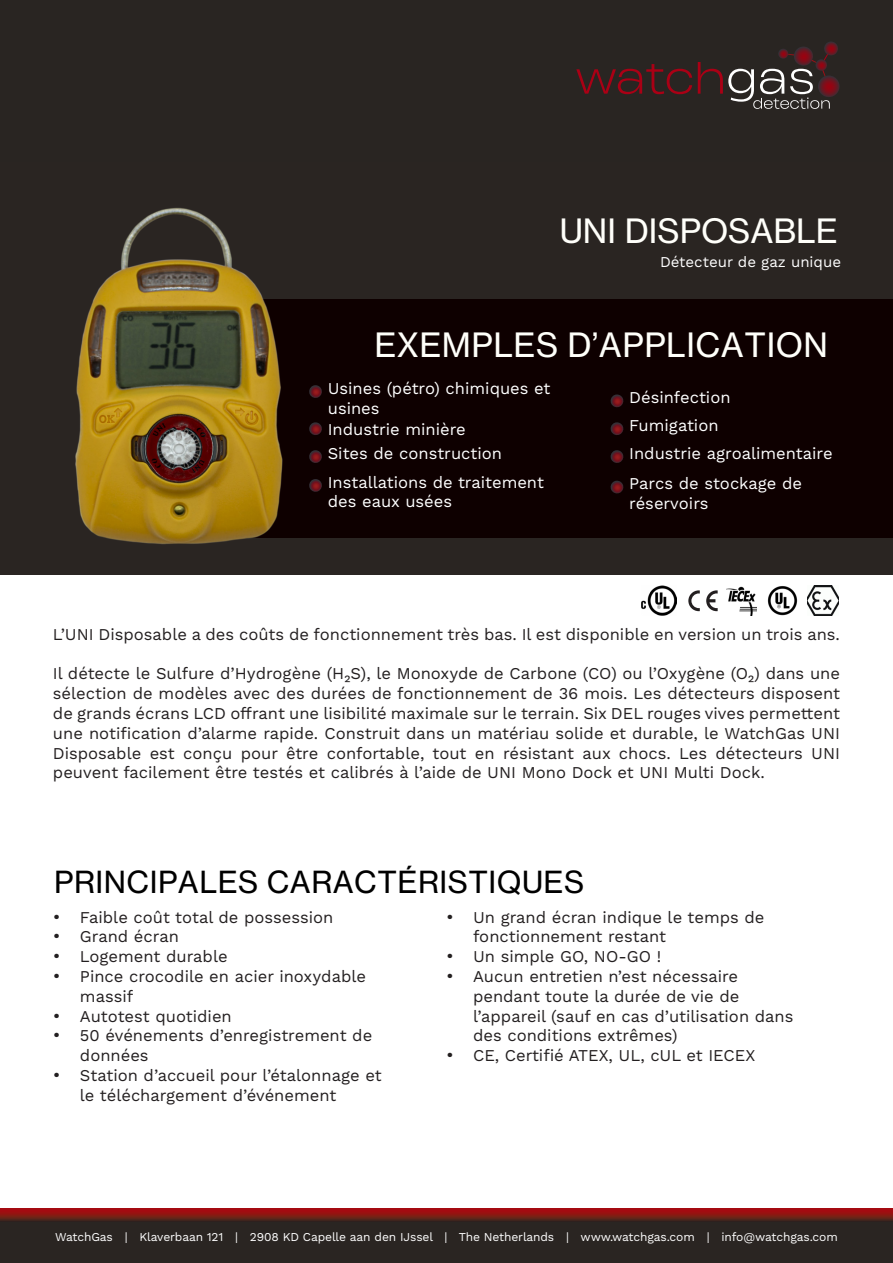
<style>
.page{position:relative;width:893px;height:1263px;background:#fff}
.page>*{position:absolute;margin:0;border:0;box-sizing:border-box;transform-origin:0 0}
.t1{font:33px "N Haas Grotesk TX Pro 55 Rg";letter-spacing:.015em;color:#fffffa}
.t2{font:30px "N Haas Grotesk TX Pro 55 Rg";letter-spacing:.015em;color:#000}
.t3{font:16.5px/19.8px "Work Sans";color:#231f20}
.t4{font:16.5px/19.8px "Work Sans";color:#fff}
.t5{font:15px "Work Sans";color:#fff}
.t6{font:12px "Work Sans";letter-spacing:-.01em;color:#fff}
.s1{font-size:18px}
</style>
<div class="page">
<div style="left:0;top:1209px;width:893px;height:54px;background:#2a2522"></div>
<svg style="left:0;top:1209px;width:892px;height:12px;background:#7f1814"></svg>
<svg style="left:892px;top:1209px;width:1px;height:12px"></svg>
<div style="left:0;top:0;width:892px;height:162px;background:#292522"></div>
<svg style="left:576px;top:64px;width:116px;height:30px;background:#461c1e"></svg>
<svg style="left:698px;top:42px;width:143px;height:67px;background:#453736"></svg>
<svg style="left:892px;top:0;width:1px;height:162px"></svg>
<div style="left:0;top:162px;width:893px;height:412px;background:#2a2522"></div>
<div style="left:235px;top:299px;width:658px;height:239px;background:#0e0000"></div>
<img style="left:0;top:144px;width:550px;height:431px">
<svg style="left:308px;top:385px;width:15px;height:14px"></svg>
<svg style="left:308px;top:422px;width:15px;height:14px"></svg>
<svg style="left:308px;top:450px;width:15px;height:14px"></svg>
<svg style="left:308px;top:479px;width:15px;height:14px"></svg>
<svg style="left:610px;top:394px;width:14px;height:14px"></svg>
<svg style="left:610px;top:422px;width:14px;height:13px"></svg>
<svg style="left:610px;top:450px;width:14px;height:13px"></svg>
<svg style="left:610px;top:481px;width:14px;height:13px"></svg>
<img style="left:767px;top:586px;width:30px;height:30px">
<img style="left:727px;top:586px;width:30px;height:30px">
<img style="left:807px;top:586px;width:32px;height:30px">
<svg style="left:688px;top:590px;width:12px;height:21px"></svg>
<svg style="left:706px;top:590px;width:12px;height:21px"></svg>
<img style="left:641px;top:585px;width:36px;height:31px">
<p class="t1" style="left:560px;top:211px;width:280px">UNI DISPOSABLE</p>
<p class="t5" style="left:660px;top:253px;width:183px">Détecteur de gaz unique</p>
<p class="t1" style="left:374px;top:325px;width:455px">EXEMPLES D’APPLICATION</p>
<p class="t4" style="left:328px;top:379px;width:224px">Usines (pétro) chimiques et usines</p>
<p class="t4" style="left:328px;top:420px;width:139px">Industrie minière</p>
<p class="t4" style="left:328px;top:444px;width:176px">Sites de construction</p>
<p class="t4" style="left:328px;top:473px;width:218px">Installations de traitement des eaux usées</p>
<p class="t4" style="left:629px;top:388px;width:103px">Désinfection</p>
<p class="t4" style="left:629px;top:416px;width:91px">Fumigation</p>
<p class="t4" style="left:629px;top:444px;width:205px">Industrie agroalimentaire</p>
<p class="t4" style="left:629px;top:474px;width:174px">Parcs de stockage de réservoirs</p>
<p class="t3" style="left:53px;top:625px;width:789px">L’UNI Disposable a des coûts de fonctionnement très bas. Il est disponible en version un trois ans.</p>
<p class="t3" style="left:53px;top:664px;width:789px;text-align:justify">Il détecte le Sulfure d’Hydrogène (H₂S), le Monoxyde de Carbone (CO) ou l’Oxygène (O₂) dans une sélection de modèles avec des durées de fonctionnement de 36 mois. Les détecteurs disposent de grands écrans LCD offrant une lisibilité maximale sur le terrain. Six DEL rouges vives permettent une notification d’alarme rapide. Construit dans un matériau solide et durable, le WatchGas UNI Disposable est conçu pour être confortable, tout en résistant aux chocs. Les détecteurs UNI peuvent facilement être testés et calibrés à l’aide de UNI Mono Dock et UNI Multi Dock.</p>
<p class="t2" style="left:54px;top:864px;width:531px">PRINCIPALES CARACTÉRISTIQUES</p>
<p class="t3" style="left:53px;top:908px;width:282px"><span class="s1">•</span> Faible coût total de possession</p>
<p class="t3" style="left:53px;top:927px;width:127px"><span class="s1">•</span> Grand écran</p>
<p class="t3" style="left:53px;top:947px;width:176px"><span class="s1">•</span> Logement durable</p>
<p class="t3" style="left:80px;top:967px;width:288px;text-indent:-27px"><span class="s1">•</span> Pince crocodile en acier inoxydable massif</p>
<p class="t3" style="left:53px;top:1007px;width:180px"><span class="s1">•</span> Autotest quotidien</p>
<p class="t3" style="left:80px;top:1026px;width:294px;text-indent:-27px"><span class="s1">•</span> 50 événements d’enregistrement de données</p>
<p class="t3" style="left:80px;top:1066px;width:303px;text-indent:-27px"><span class="s1">•</span> Station d’accueil pour l’étalonnage et le téléchargement d’événement</p>
<p class="t3" style="left:473px;top:908px;width:293px;text-indent:-27px"><span class="s1">•</span> Un grand écran indique le temps de fonctionnement restant</p>
<p class="t3" style="left:446px;top:947px;width:217px"><span class="s1">•</span> Un simple GO, NO-GO !</p>
<p class="t3" style="left:473px;top:967px;width:322px;text-indent:-27px"><span class="s1">•</span> Aucun entretien n’est nécessaire pendant toute la durée de vie de l’appareil (sauf en cas d’utilisation dans des conditions extrêmes)</p>
<p class="t3" style="left:446px;top:1046px;width:311px"><span class="s1">•</span> CE, Certifié ATEX, UL, cUL et IECEX</p>
<p class="t6" style="left:55px;top:1229px;width:784px">WatchGas | Klaverbaan 121 | 2908 KD Capelle aan den IJssel | The Netherlands | www.watchgas.com | info@watchgas.com</p>
</div>
